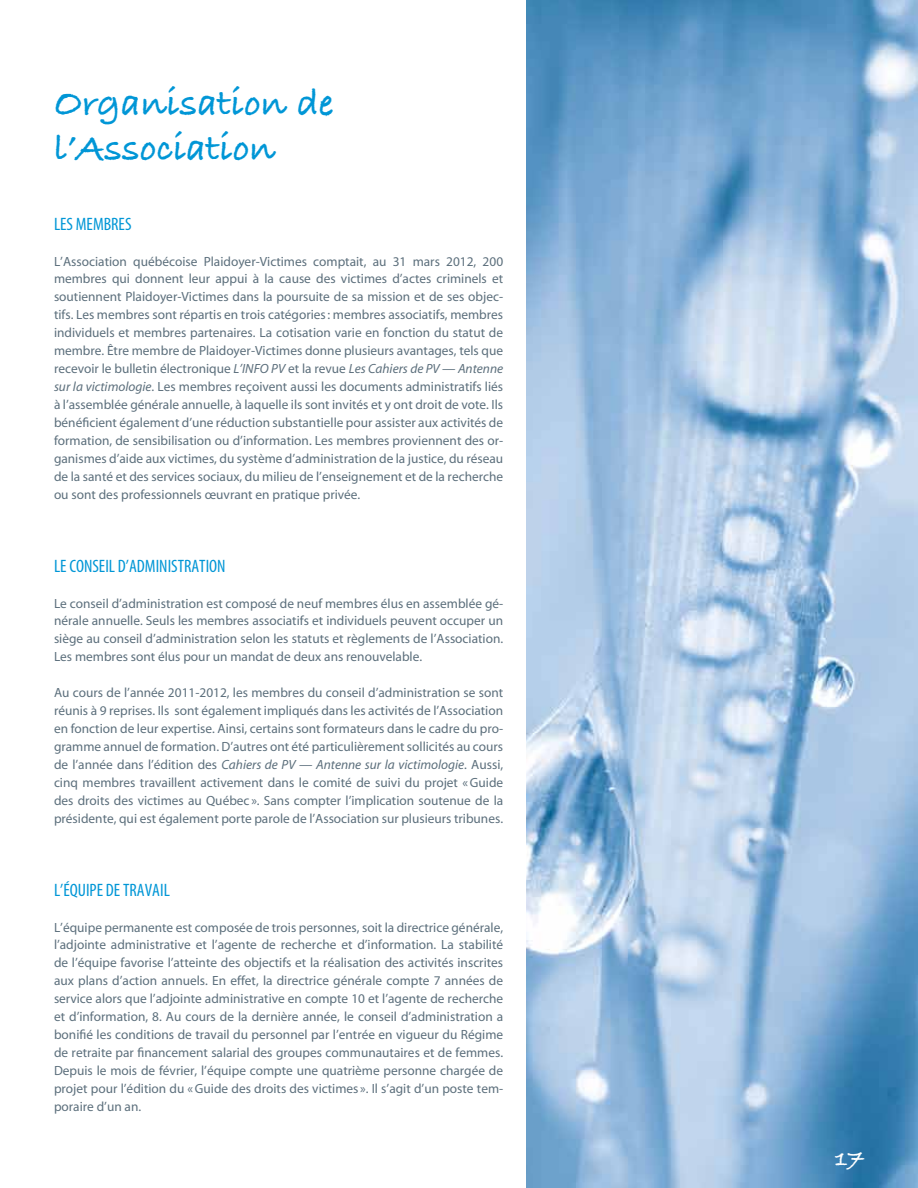
<style>
.page{position:relative;width:918px;height:1188px;background:#fff}
.page>*{position:absolute;margin:0;border:0;box-sizing:border-box;transform-origin:0 0}
.t1{font:39px/45px "Bradley Hand ITCTT Bold";color:#0096d6}
.t2{font:24px "Bradley Hand ITCTT Bold";color:#fff}
.t3{font:18px "Myriad MM 400 300";color:#0096d6}
.t4{font:13.35px/18px "Myriad MM 400 600";color:#5c6f7c;text-align:justify}
.t5{font:13.35px "Myriad MM It 400 600";color:#5c6f7c}
.s1{font-family:"Myriad MM It 400 600"}
.s2{font-family:"Myriad MM 400 600"}
</style>
<div class="page">
<img style="left:526px;top:0;width:392px;height:1188px">
<h1 class="t1" style="left:54px;top:83px;width:281px">Organisation de l’Association</h1>
<h3 class="t3" style="left:54px;top:215px;width:79px">LES MEMBRES</h3>
<p class="t4" style="left:54px;top:253px;width:451px">L’Association québécoise Plaidoyer-Victimes comptait, au 31 mars 2012, 200 membres qui donnent leur appui à la cause des victimes d’actes criminels et soutiennent Plaidoyer-Victimes dans la poursuite de sa mission et de ses objec&shy;tifs. Les membres sont répartis en trois catégories: membres associatifs, membres individuels et membres partenaires. La cotisation varie en fonction du statut de membre. Être membre de Plaidoyer-Victimes donne plusieurs avantages, tels que recevoir le bulletin électronique <span class="s1">L’INFO PV</span> et la revue <span class="s1">Les Cahiers de PV — Antenne sur la victimologie</span>. Les membres reçoivent aussi les documents administratifs liés à l’assemblée générale annuelle, à laquelle ils sont invités et y ont droit de vote. Ils bénéficient également d’une réduction substantielle pour assister aux activités de formation, de sensibilisation ou d’information. Les membres proviennent des or&shy;ganismes d’aide aux victimes, du système d’administration de la justice, du réseau de la santé et des services sociaux, du milieu de l’enseignement et de la recherche ou sont des professionnels œuvrant en pratique privée.</p>
<h3 class="t3" style="left:54px;top:557px;width:173px">LE CONSEIL D’ADMINISTRATION</h3>
<p class="t4" style="left:54px;top:595px;width:451px">Le conseil d’administration est composé de neuf membres élus en assemblée gé&shy;nérale annuelle. Seuls les membres associatifs et individuels peuvent occuper un siège au conseil d’administration selon les statuts et règlements de l’Association.<br>Les membres sont élus pour un mandat de deux ans renouvelable.</p>
<p class="t4" style="left:54px;top:685px;width:451px">Au cours de l’année 2011-2012, les membres du conseil d’administration se sont réunis à 9 reprises. Ils sont également impliqués dans les activités de l’Association en fonction de leur expertise. Ainsi, certains sont formateurs dans le cadre du pro&shy;gramme annuel de formation. D’autres ont été particulièrement sollicités au cours</p>
<p class="t5" style="left:54px;top:759px;width:451px"><span class="s2">de l’année dans l’édition des</span> Cahiers de PV — Antenne sur la victimologie<span class="s2">. Aussi,</span></p>
<p class="t4" style="left:54px;top:775px;width:451px">cinq membres travaillent activement dans le comité de suivi du projet «Guide des droits des victimes au Québec ». Sans compter l’implication soutenue de la présidente, qui est également porte parole de l’Association sur plusieurs tribunes.</p>
<h3 class="t3" style="left:54px;top:881px;width:117px">L’ÉQUIPE DE TRAVAIL</h3>
<p class="t4" style="left:54px;top:919px;width:451px">L’équipe permanente est composée de trois personnes, soit la directrice générale, l’adjointe administrative et l’agente de recherche et d’information. La stabilité de l’équipe favorise l’atteinte des objectifs et la réalisation des activités inscrites aux plans d’action annuels. En effet, la directrice générale compte 7 années de service alors que l’adjointe administrative en compte 10 et l’agente de recherche et d’information, 8. Au cours de la dernière année, le conseil d’administration a bonifié les conditions de travail du personnel par l’entrée en vigueur du Régime de retraite par financement salarial des groupes communautaires et de femmes.<br>Depuis le mois de février, l’équipe compte une quatrième personne chargée de projet pour l’édition du «Guide des droits des victimes ». Il s’agit d’un poste tem&shy;poraire d’un an.</p>
<h2 class="t2" style="left:835px;top:1145px;width:30px">17</h2>
</div>
